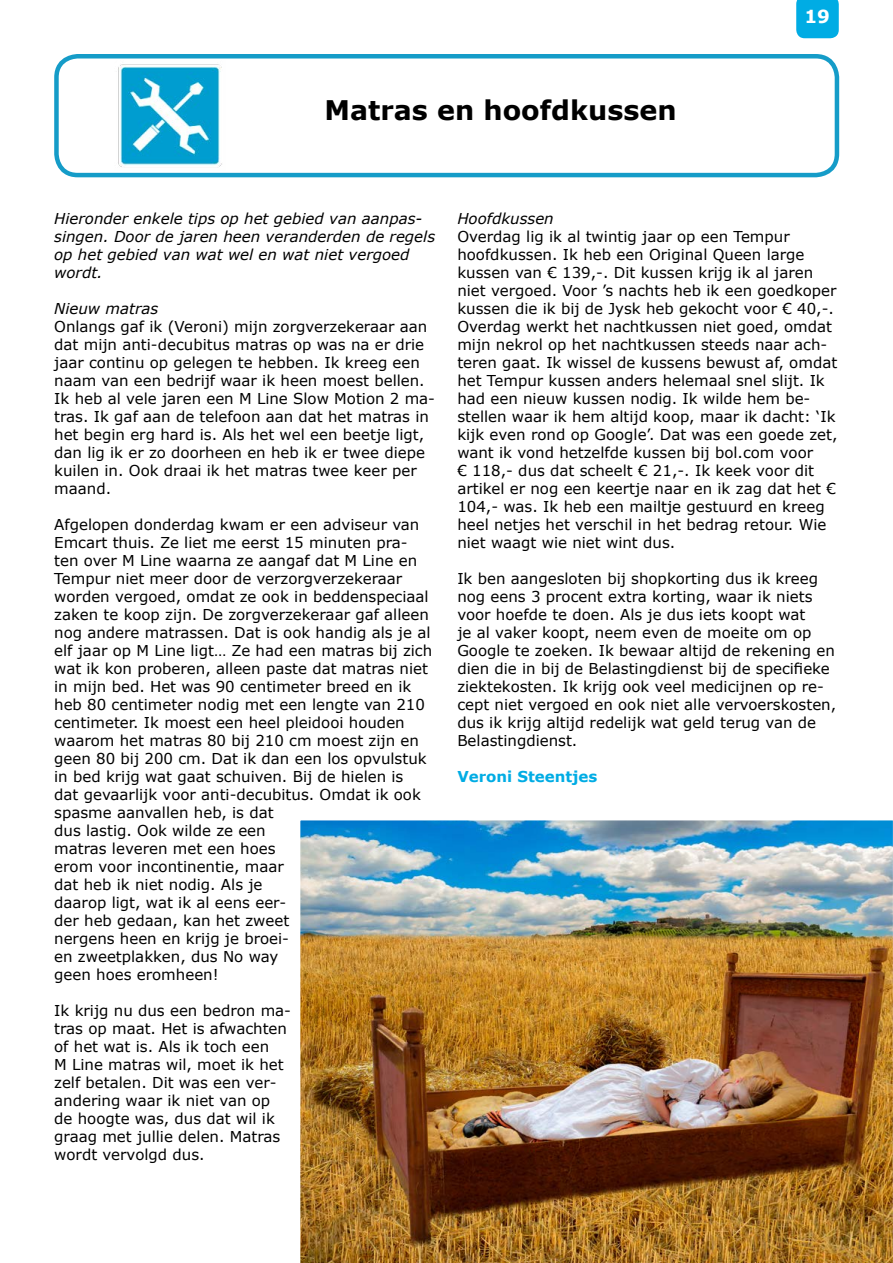
<style>
.page{position:relative;width:893px;height:1263px;background:#fff}
.page>*{position:absolute;margin:0;border:0;box-sizing:border-box;transform-origin:0 0}
.t1{font:700 27px "Verdana";color:#000}
.t2{font:700 18px "Verdana";color:#fff}
.t3{font:15px/18px "Verdana";color:#000}
.t4{font:italic 15px/18px "Verdana";color:#000}
.t5{font:700 15px "Verdana";color:#00ace4}
</style>
<div class="page">
<div style="left:796px;top:0;width:43px;height:38px;background:#00ace4"></div>
<div style="left:54px;top:54px;width:785px;height:123px;border:4px solid #159cc8;border-radius:21px"></div>
<img style="left:300px;top:820px;width:593px;height:443px">
<img style="left:118px;top:64px;width:104px;height:103px">
<h1 class="t1" style="left:324px;top:91px;width:354px">Matras en hoofdkussen</h1>
<p class="t2" style="left:804px;top:4px;width:27px">19</p>
<p class="t4" style="left:54px;top:209px;width:382px">Hieronder enkele tips op het gebied van aanpas&shy;singen. Door de jaren heen veranderden de regels op het gebied van wat wel en wat niet vergoed wordt.</p>
<p class="t4" style="left:54px;top:299px;width:106px">Nieuw matras</p>
<p class="t3" style="left:54px;top:317px;width:382px">Onlangs gaf ik (Veroni) mijn zorgverzekeraar aan dat mijn anti-decubitus matras op was na er drie jaar continu op gelegen te hebben. Ik kreeg een naam van een bedrijf waar ik heen moest bellen.<br>Ik heb al vele jaren een M Line Slow Motion 2 ma&shy;tras. Ik gaf aan de telefoon aan dat het matras in het begin erg hard is. Als het wel een beetje ligt, dan lig ik er zo doorheen en heb ik er twee diepe kuilen in. Ook draai ik het matras twee keer per maand.</p>
<p class="t3" style="left:54px;top:515px;width:380px">Afgelopen donderdag kwam er een adviseur van Emcart thuis. Ze liet me eerst 15 minuten pra&shy;ten over M Line waarna ze aangaf dat M Line en Tempur niet meer door de verzorgverzekeraar worden vergoed, omdat ze ook in beddenspeciaal zaken te koop zijn. De zorgverzekeraar gaf alleen nog andere matrassen. Dat is ook handig als je al elf jaar op M Line ligt… Ze had een matras bij zich wat ik kon proberen, alleen paste dat matras niet in mijn bed. Het was 90 centimeter breed en ik heb 80 centimeter nodig met een lengte van 210 centimeter. Ik moest een heel pleidooi houden waarom het matras 80 bij 210 cm moest zijn en geen 80 bij 200 cm. Dat ik dan een los opvulstuk in bed krijg wat gaat schuiven. Bij de hielen is<br>dat gevaarlijk voor anti-decubitus. Omdat ik ook spasme aanvallen heb, is dat<br>dus lastig. Ook wilde ze een<br>matras leveren met een hoes<br>erom voor incontinentie, maar<br>dat heb ik niet nodig. Als je<br>daarop ligt, wat ik al eens eer-<br>der heb gedaan, kan het zweet<br>nergens heen en krijg je broei-<br>en zweetplakken, dus No way<br>geen hoes eromheen!</p>
<p class="t3" style="left:54px;top:1001px;width:238px">Ik krijg nu dus een bedron ma&shy;tras op maat. Het is afwachten of het wat is. Als ik toch een<br>M Line matras wil, moet ik het zelf betalen. Dit was een ver&shy;andering waar ik niet van op de hoogte was, dus dat wil ik graag met jullie delen. Matras wordt vervolgd dus.</p>
<p class="t4" style="left:457px;top:209px;width:98px">Hoofdkussen</p>
<p class="t3" style="left:457px;top:227px;width:382px">Overdag lig ik al twintig jaar op een Tempur hoofdkussen. Ik heb een Original Queen large kussen van € 139,-. Dit kussen krijg ik al jaren niet vergoed. Voor ’s nachts heb ik een goedkoper kussen die ik bij de Jysk heb gekocht voor € 40,-.<br>Overdag werkt het nachtkussen niet goed, omdat mijn nekrol op het nachtkussen steeds naar ach&shy;teren gaat. Ik wissel de kussens bewust af, omdat het Tempur kussen anders helemaal snel slijt. Ik had een nieuw kussen nodig. Ik wilde hem be&shy;stellen waar ik hem altijd koop, maar ik dacht: ‘Ik kijk even rond op Google’. Dat was een goede zet, want ik vond hetzelfde kussen bij bol.com voor<br>€ 118,- dus dat scheelt € 21,-. Ik keek voor dit artikel er nog een keertje naar en ik zag dat het € 104,- was. Ik heb een mailtje gestuurd en kreeg heel netjes het verschil in het bedrag retour. Wie niet waagt wie niet wint dus.</p>
<p class="t3" style="left:457px;top:569px;width:380px">Ik ben aangesloten bij shopkorting dus ik kreeg nog eens 3 procent extra korting, waar ik niets voor hoefde te doen. Als je dus iets koopt wat<br>je al vaker koopt, neem even de moeite om op Google te zoeken. Ik bewaar altijd de rekening en dien die in bij de Belastingdienst bij de specifieke ziektekosten. Ik krijg ook veel medicijnen op re&shy;cept niet vergoed en ook niet alle vervoerskosten, dus ik krijg altijd redelijk wat geld terug van de Belastingdienst.</p>
<p class="t5" style="left:457px;top:766px;width:141px">Veroni Steentjes</p>
</div>
